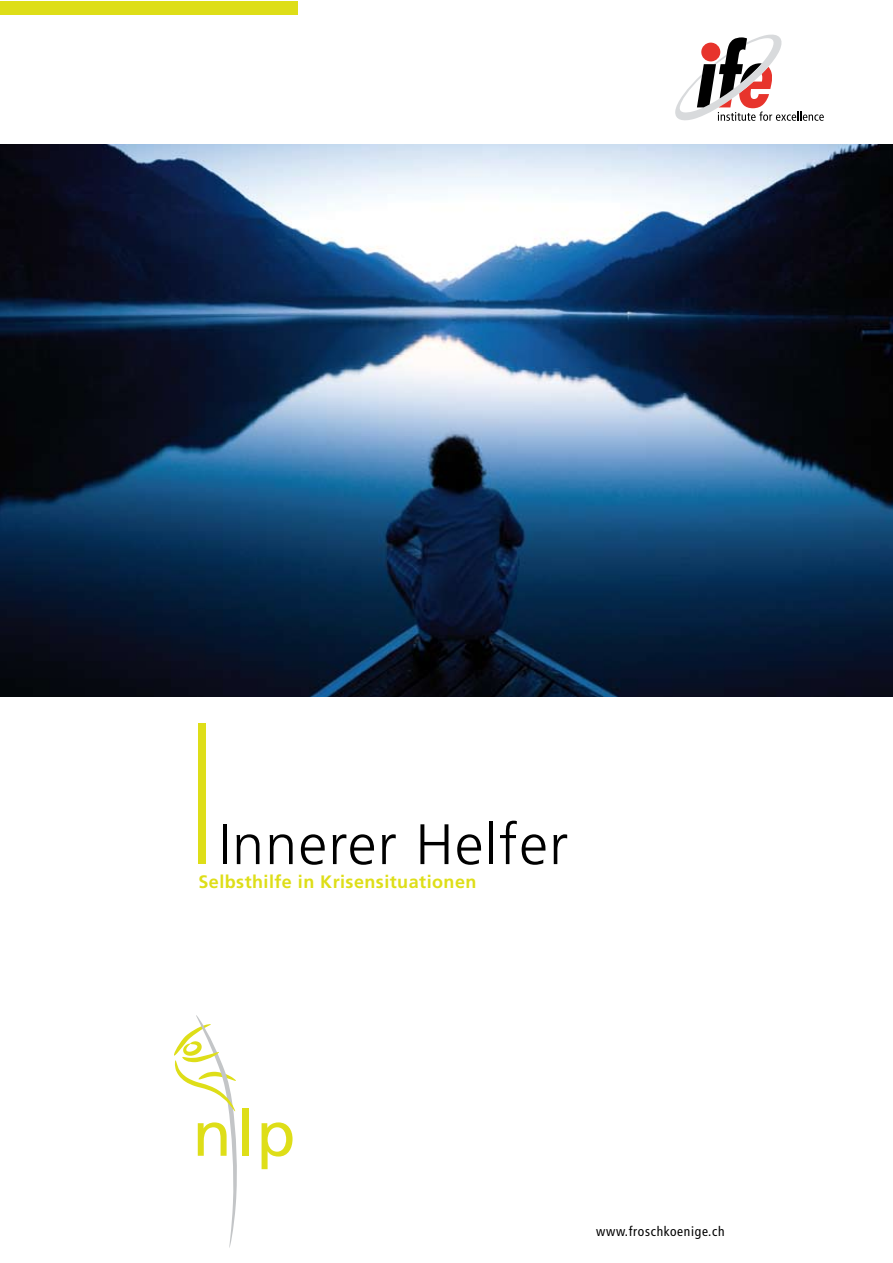
<style>
.page{position:relative;width:893px;height:1263px;background:#fff}
.page>*{position:absolute;margin:0;border:0;box-sizing:border-box;transform-origin:0 0}
.t1{font:300 57px "Frutiger LT Std";letter-spacing:.025em;color:#000}
.t2{font:700 18px "Frutiger LT Std";letter-spacing:.025em;color:#dede18}
.t3{font:condensed 13.5px "Frutiger LT Std";letter-spacing:.05em;color:#000}
</style>
<div class="page">
<div style="left:0;top:1px;width:298px;height:14px;background:#dede18"></div>
<svg style="left:675px;top:34px;width:149px;height:87px"></svg>
<div style="left:198px;top:723px;width:7px;height:140px;background:#dede18"></div>
<div style="left:243px;top:1108px;width:6px;height:48px;background:#dede18"></div>
<svg style="left:262px;top:1122px;width:31px;height:47px"></svg>
<svg style="left:174px;top:1015px;width:63px;height:233px"></svg>
<img style="left:0;top:144px;width:892px;height:552px">
<h1 class="t1" style="left:218px;top:812px;width:351px">Innerer Helfer</h1>
<p class="t2" style="left:198px;top:871px;width:280px">Selbsthilfe in Krisensituationen</p>
<p class="t3" style="left:596px;top:1223px;width:130px">www.froschkoenige.ch</p>
</div>
